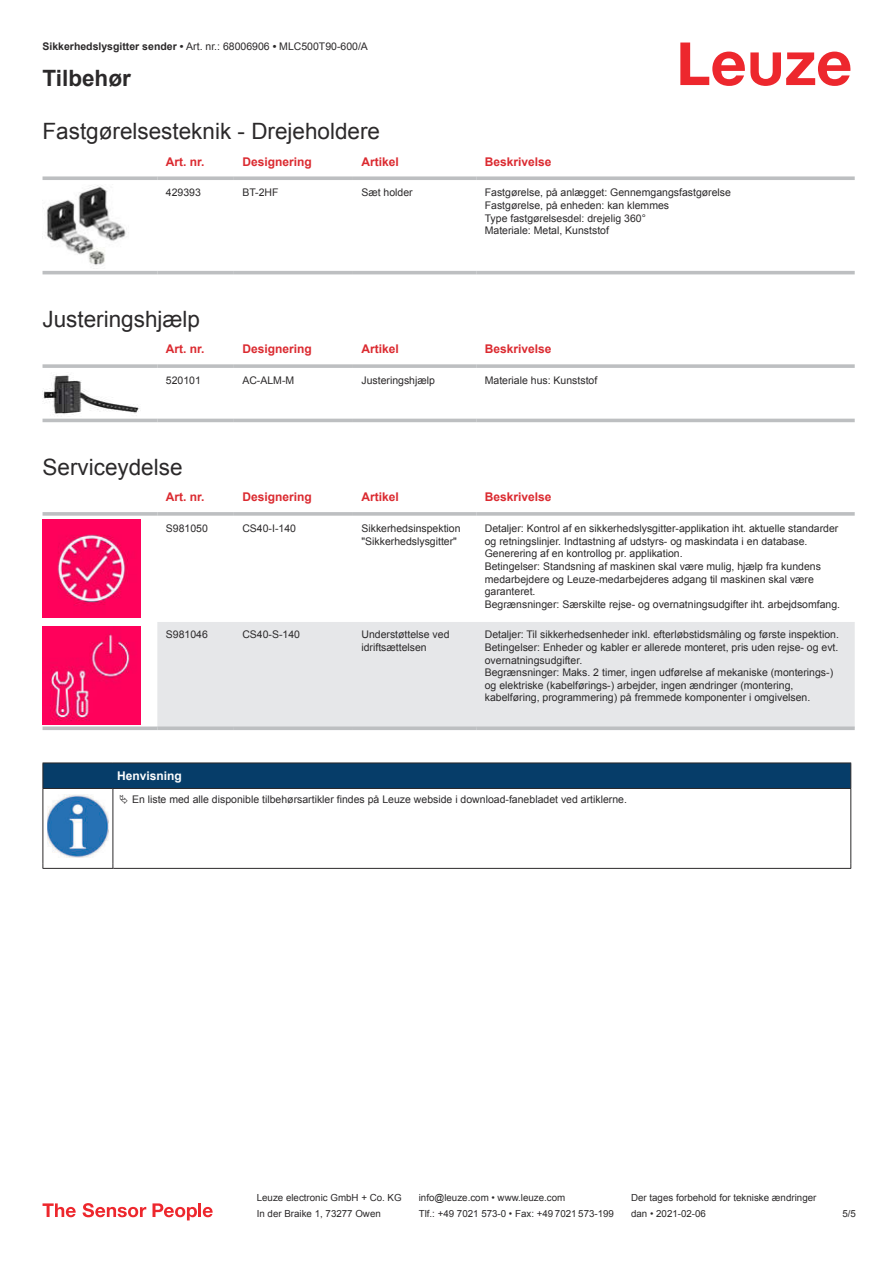
<style>
.page{position:relative;width:893px;height:1263px;background:#fff}
.page>*{position:absolute;margin:0;border:0;box-sizing:border-box;transform-origin:0 0}
.t1{font:22.5px "Arial";color:#2b292a}
.t2{font:700 22.5px "Arial";color:#2b292a}
.t3{font:700 12px "Arial";color:#db2a30}
.t4{font:700 12px "Arial";color:#fff}
.t5{font:10.5px/12.6px "Arial";color:#2b292a}
.t6{font:9.75px "Arial";color:#2b292a}
.s1{font-weight:700}
</style>
<div class="page">
<svg style="left:680px;top:43px;width:170px;height:43px"></svg>
<svg style="left:43px;top:268px;width:812px;height:7px"></svg>
<svg style="left:43px;top:176px;width:114px;height:4px"></svg>
<svg style="left:157px;top:176px;width:77px;height:4px"></svg>
<svg style="left:234px;top:176px;width:119px;height:4px"></svg>
<svg style="left:353px;top:176px;width:123px;height:4px"></svg>
<svg style="left:476px;top:176px;width:379px;height:4px;background:#c4c6c8"></svg>
<hr style="left:43px;top:271px;width:114px;height:3px;background:#bdbfc1">
<hr style="left:157px;top:271px;width:77px;height:3px;background:#bdbfc1">
<hr style="left:234px;top:271px;width:119px;height:3px;background:#bdbfc1">
<hr style="left:353px;top:271px;width:123px;height:3px;background:#bdbfc1">
<hr style="left:476px;top:271px;width:379px;height:3px;background:#bdbfc1">
<img style="left:43px;top:185px;width:84px;height:80px">
<div style="left:43px;top:418px;width:812px;height:5px;background:#eeefef"></div>
<svg style="left:43px;top:364px;width:114px;height:4px"></svg>
<svg style="left:157px;top:364px;width:77px;height:4px"></svg>
<svg style="left:234px;top:364px;width:119px;height:4px"></svg>
<svg style="left:353px;top:364px;width:123px;height:4px"></svg>
<svg style="left:476px;top:364px;width:379px;height:4px;background:#c3c5c7"></svg>
<hr style="left:43px;top:419px;width:114px;height:3px;background:#bdbfc1">
<hr style="left:157px;top:419px;width:77px;height:3px;background:#bdbfc1">
<hr style="left:234px;top:419px;width:119px;height:3px;background:#bdbfc1">
<hr style="left:353px;top:419px;width:123px;height:3px;background:#bdbfc1">
<hr style="left:476px;top:419px;width:379px;height:3px;background:#bdbfc1">
<img style="left:43px;top:375px;width:97px;height:40px">
<div style="left:157px;top:622px;width:698px;height:104px;background:#e6e7e9"></div>
<svg style="left:43px;top:512px;width:114px;height:4px"></svg>
<svg style="left:157px;top:512px;width:77px;height:4px"></svg>
<svg style="left:234px;top:512px;width:119px;height:4px"></svg>
<svg style="left:353px;top:512px;width:123px;height:4px"></svg>
<svg style="left:476px;top:512px;width:379px;height:4px;background:#c3c5c7"></svg>
<svg style="left:43px;top:726px;width:114px;height:4px"></svg>
<svg style="left:157px;top:726px;width:77px;height:4px"></svg>
<svg style="left:234px;top:726px;width:119px;height:4px"></svg>
<svg style="left:353px;top:726px;width:123px;height:4px"></svg>
<svg style="left:476px;top:726px;width:379px;height:4px;background:#c2c4c6"></svg>
<img style="left:43px;top:520px;width:97px;height:98px">
<img style="left:43px;top:626px;width:97px;height:98px">
<svg style="left:44px;top:789px;width:806px;height:79px"></svg>
<hr style="left:43px;top:762px;width:70px;height:1px;background:#2b292a">
<hr style="left:43px;top:788px;width:70px;height:1px;background:#2b292a">
<hr style="left:113px;top:762px;width:738px;height:1px;background:#2b292a">
<div style="left:43px;top:763px;width:808px;height:25px;background:#063d69"></div>
<hr style="left:113px;top:788px;width:738px;height:1px;background:#2b292a">
<hr style="left:43px;top:789px;width:1px;height:75px;background:#2b292a">
<hr style="left:113px;top:789px;width:1px;height:75px;background:#2b292a">
<hr style="left:850px;top:789px;width:1px;height:75px;background:#2b292a">
<hr style="left:43px;top:868px;width:70px;height:1px;background:#2b292a">
<hr style="left:113px;top:868px;width:738px;height:1px;background:#2b292a">
<img style="left:47px;top:795px;width:61px;height:63px">
<div style="left:115px;top:789px;width:734px;height:21px;background:#fff"></div>
<svg style="left:43px;top:1203px;width:33px;height:14px"></svg>
<svg style="left:83px;top:1203px;width:63px;height:14px"></svg>
<svg style="left:153px;top:1203px;width:44px;height:17px"></svg>
<hr style="left:198px;top:1203px;width:3px;height:14px;background:#ed272d">
<svg style="left:203px;top:1207px;width:10px;height:10px"></svg>
<p class="t5" style="left:43px;top:41px;width:327px"><span class="s1">Sikkerhedslysgitter sender •</span> Art. nr.: 68006906 <span class="s1">•</span> MLC500T90-600/A</p>
<h1 class="t2" style="left:43px;top:69px;width:90px">Tilbehør</h1>
<h1 class="t1" style="left:43px;top:123px;width:339px">Fastgørelsesteknik - Drejeholdere</h1>
<p class="t3" style="left:166px;top:157px;width:40px">Art. nr.</p>
<p class="t3" style="left:242px;top:157px;width:71px">Designering</p>
<p class="t3" style="left:361px;top:157px;width:39px">Artikel</p>
<p class="t3" style="left:485px;top:157px;width:68px">Beskrivelse</p>
<p class="t5" style="left:166px;top:187px;width:37px">429393</p>
<p class="t5" style="left:242px;top:187px;width:38px">BT-2HF</p>
<p class="t5" style="left:361px;top:187px;width:53px">Sæt holder</p>
<p class="t5" style="left:485px;top:187px;width:248px">Fastgørelse, på anlægget: Gennemgangsfastgørelse Fastgørelse, på enheden: kan klemmes<br>Type fastgørelsesdel: drejelig 360°<br>Materiale: Metal, Kunststof</p>
<h1 class="t1" style="left:43px;top:311px;width:159px">Justeringshjælp</h1>
<p class="t3" style="left:166px;top:344px;width:40px">Art. nr.</p>
<p class="t3" style="left:242px;top:344px;width:71px">Designering</p>
<p class="t3" style="left:361px;top:344px;width:39px">Artikel</p>
<p class="t3" style="left:485px;top:344px;width:68px">Beskrivelse</p>
<p class="t5" style="left:166px;top:375px;width:37px">520101</p>
<p class="t5" style="left:242px;top:375px;width:53px">AC-ALM-M</p>
<p class="t5" style="left:361px;top:375px;width:75px">Justeringshjælp</p>
<p class="t5" style="left:485px;top:375px;width:114px">Materiale hus: Kunststof</p>
<h1 class="t1" style="left:43px;top:458px;width:142px">Serviceydelse</h1>
<p class="t3" style="left:166px;top:492px;width:40px">Art. nr.</p>
<p class="t3" style="left:242px;top:492px;width:71px">Designering</p>
<p class="t3" style="left:361px;top:492px;width:39px">Artikel</p>
<p class="t3" style="left:485px;top:492px;width:68px">Beskrivelse</p>
<p class="t5" style="left:166px;top:523px;width:44px">S981050</p>
<p class="t5" style="left:242px;top:523px;width:55px">CS40-I-140</p>
<p class="t5" style="left:361px;top:523px;width:101px">Sikkerhedsinspektion "Sikkerhedslysgitter"</p>
<p class="t5" style="left:485px;top:523px;width:357px">Detaljer: Kontrol af en sikkerhedslysgitter-applikation iht. aktuelle standarder og retningslinjer. Indtastning af udstyrs- og maskindata i en database.<br>Generering af en kontrollog pr. applikation.<br>Betingelser: Standsning af maskinen skal være mulig, hjælp fra kundens medarbejdere og Leuze-medarbejderes adgang til maskinen skal være garanteret.<br>Begrænsninger: Særskilte rejse- og overnatningsudgifter iht. arbejdsomfang.</p>
<p class="t5" style="left:166px;top:629px;width:44px">S981046</p>
<p class="t5" style="left:242px;top:629px;width:59px">CS40-S-140</p>
<p class="t5" style="left:361px;top:629px;width:90px">Understøttelse ved idriftsættelsen</p>
<p class="t5" style="left:485px;top:629px;width:356px">Detaljer: Til sikkerhedsenheder inkl. efterløbstidsmåling og første inspektion.<br>Betingelser: Enheder og kabler er allerede monteret, pris uden rejse- og evt. overnatningsudgifter.<br>Begrænsninger: Maks. 2 timer, ingen udførelse af mekaniske (monterings-) og elektriske (kabelførings-) arbejder, ingen ændringer (montering, kabelføring, programmering) på fremmede komponenter i omgivelsen.</p>
<p class="t4" style="left:117px;top:771px;width:66px">Henvisning</p>
<p class="t5" style="left:132px;top:794px;width:496px">En liste med alle disponible tilbehørsartikler findes på Leuze webside i download-fanebladet ved artiklerne.</p>
<p class="t6" style="left:257px;top:1194px;width:146px">Leuze electronic GmbH + Co. KG</p>
<p class="t6" style="left:419px;top:1194px;width:148px">info@leuze.com • www.leuze.com</p>
<p class="t6" style="left:631px;top:1194px;width:187px">Der tages forbehold for tekniske ændringer</p>
<p class="t6" style="left:257px;top:1210px;width:126px">In der Braike 1, 73277 Owen</p>
<p class="t6" style="left:419px;top:1210px;width:197px">Tlf.: +49 7021 573-0 • Fax: +49 7021 573-199</p>
<p class="t6" style="left:631px;top:1210px;width:76px">dan • 2021-02-06</p>
<p class="t6" style="left:842px;top:1210px;width:15px">5 /5</p>
</div>
